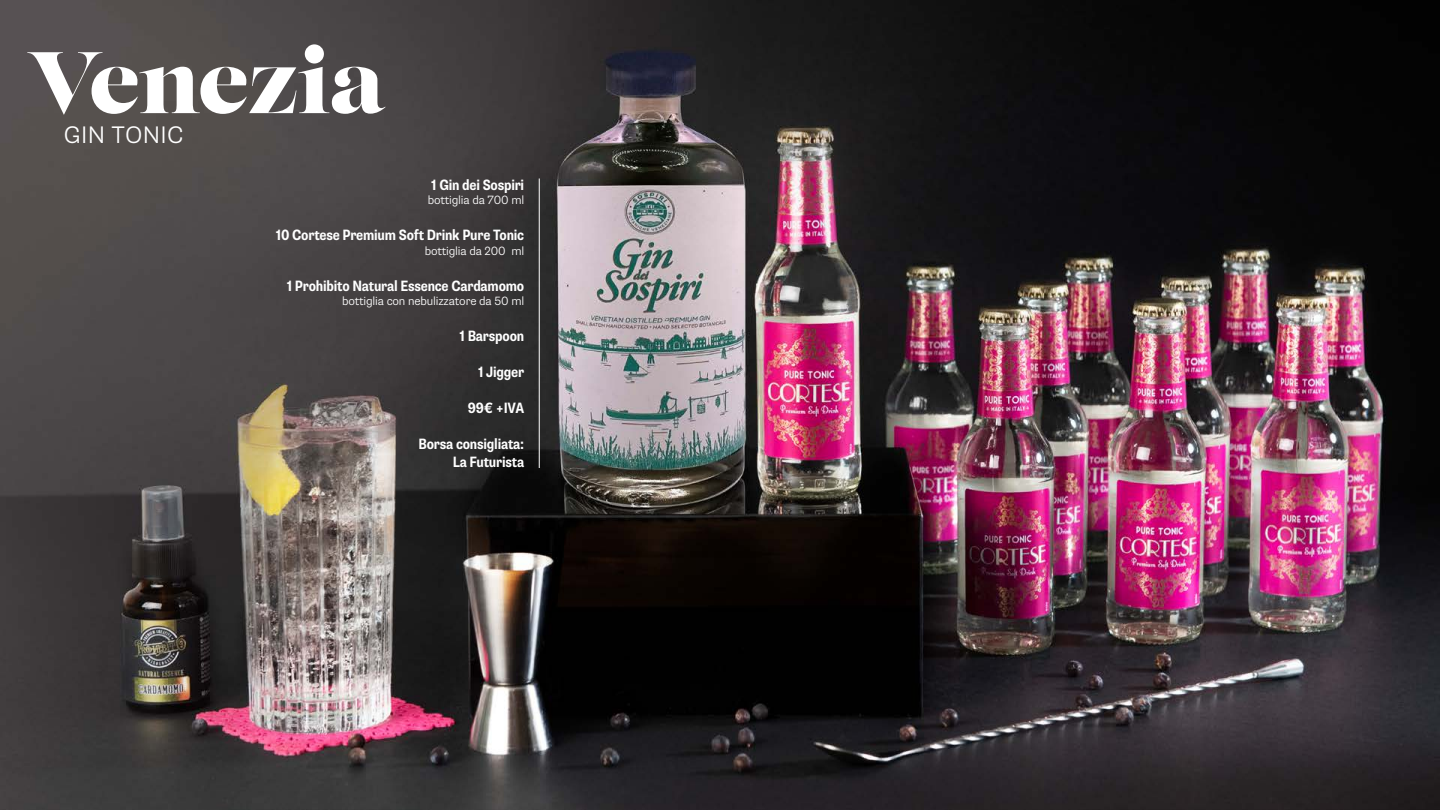
<style>
.page{position:relative;width:1440px;height:810px;background:#fff}
.page>*{position:absolute;margin:0;border:0;box-sizing:border-box;transform-origin:0 0}
.t1{font:87px "Lust";color:#fff}
.t2{font:300 24px "Supria Sans";letter-spacing:.015em;color:#fff}
.t3{font:700 condensed 15px/18px "Supria Sans";letter-spacing:-.015em;color:#fff;text-align:right}
.t4{font:300 12px "Supria Sans";letter-spacing:-.015em;color:#fff}
</style>
<div class="page">
<img style="left:0;top:0;width:1440px;height:810px">
<hr style="left:539px;top:178px;width:1px;height:290px;background:#fff">
<h1 class="t1" style="left:27px;top:27px;width:359px">Venezia</h1>
<h2 class="t2" style="left:64px;top:120px;width:121px">GIN TONIC</h2>
<p class="t3" style="left:432px;top:176px;width:94px">1 Gin dei Sospiri</p>
<p class="t4" style="left:428px;top:193px;width:98px">bottiglia da 700 ml</p>
<p class="t3" style="left:276px;top:226px;width:250px">10 Cortese Premium Soft Drink Pure Tonic</p>
<p class="t4" style="left:425px;top:243px;width:101px">bottiglia da 200 ml</p>
<p class="t3" style="left:287px;top:277px;width:239px">1 Prohibito Natural Essence Cardamomo</p>
<p class="t4" style="left:342px;top:294px;width:184px">bottiglia con nebulizzatore da 50 ml</p>
<p class="t3" style="left:460px;top:327px;width:66px">1 Barspoon</p>
<p class="t3" style="left:478px;top:363px;width:47px">1 Jigger</p>
<p class="t3" style="left:468px;top:399px;width:58px">99€ +IVA</p>
<p class="t3" style="left:419px;top:435px;width:107px">Borsa consigliata:<br>La Futurista</p>
</div>
